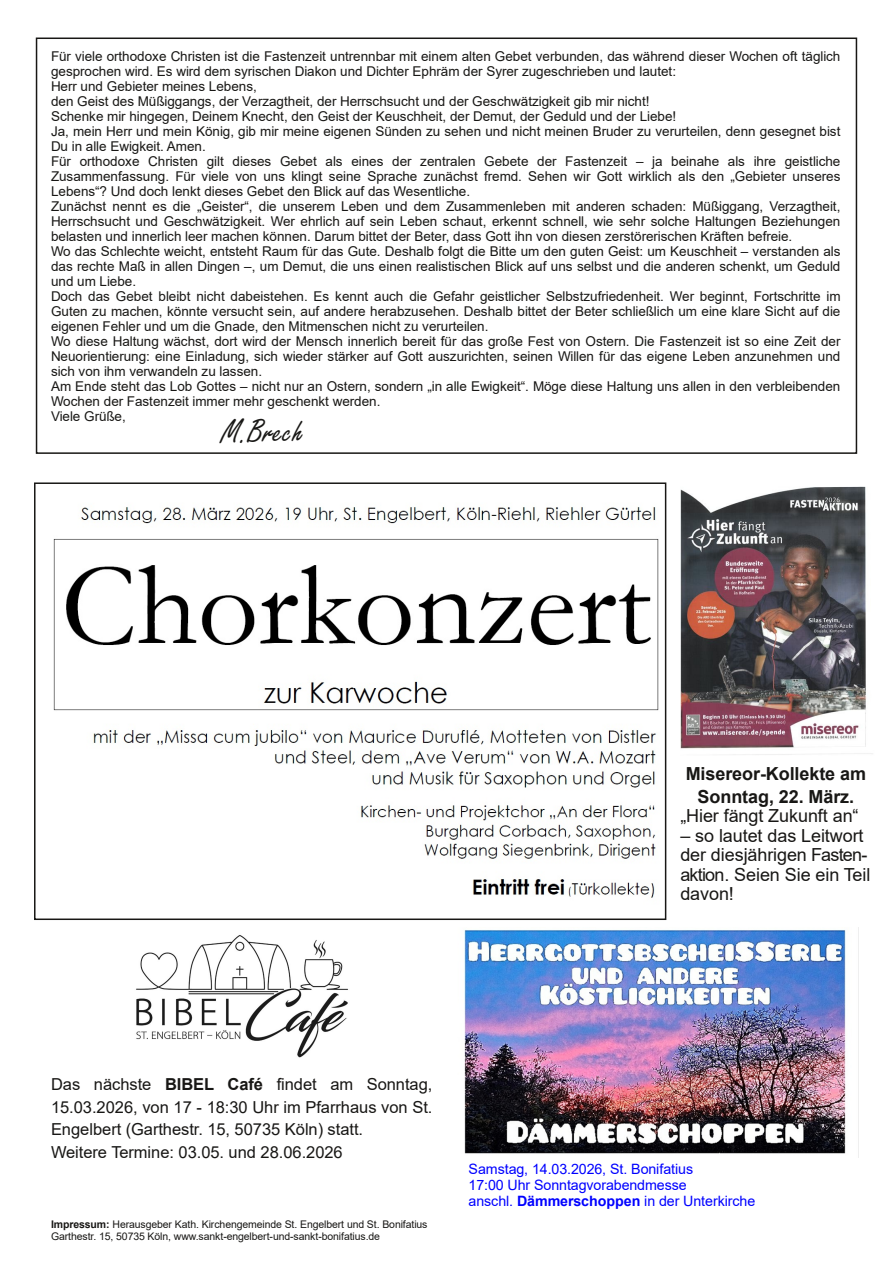
<style>
.page{position:relative;width:893px;height:1263px;background:#fff}
.page>*{position:absolute;margin:0;border:0;box-sizing:border-box;transform-origin:0 0}
.t1{font:34.5px "Freestyle Script";color:#181715}
.t2{font:18px/19.5px "Arial";letter-spacing:-.005em;color:#181715}
.t3{font:700 18px/22.5px "Arial";letter-spacing:-.005em;color:#181715;text-align:center}
.t4{font:16.5px/22.5px "Arial";color:#181715}
.t5{font:14.25px/15.8px "Arial";letter-spacing:-.01em;color:#00f}
.t6{font:13.5px/15px "Arial";color:#181715}
.t7{font:10.5px/12px "Arial";letter-spacing:-.015em;color:#181715}
.s1{font-weight:700}
</style>
<div class="page">
<div style="left:36px;top:38px;width:821px;height:416px;border:2px solid #181715"></div>
<img style="left:53px;top:482px;width:614px;height:431px">
<img style="left:136px;top:935px;width:212px;height:123px">
<div style="left:34px;top:482px;width:632px;height:438px;border:2px solid #181715"></div>
<img style="left:464px;top:927px;width:395px;height:230px">
<img style="left:680px;top:486px;width:193px;height:269px">
<p class="t6" style="left:51px;top:49px;width:791px">Für viele orthodoxe Christen ist die Fastenzeit untrennbar mit einem alten Gebet verbunden, das während dieser Wochen oft täglich gesprochen wird. Es wird dem syrischen Diakon und Dichter Ephräm der Syrer zugeschrieben und lautet:<br>Herr und Gebieter meines Lebens,<br>den Geist des Müßiggangs, der Verzagtheit, der Herrschsucht und der Geschwätzigkeit gib mir nicht!<br>Schenke mir hingegen, Deinem Knecht, den Geist der Keuschheit, der Demut, der Geduld und der Liebe!<br>Ja, mein Herr und mein König, gib mir meine eigenen Sünden zu sehen und nicht meinen Bruder zu verurteilen, denn gesegnet bist Du in alle Ewigkeit. Amen.<br>Für orthodoxe Christen gilt dieses Gebet als eines der zentralen Gebete der Fastenzeit – ja beinahe als ihre geistliche Zusammenfassung. Für viele von uns klingt seine Sprache zunächst fremd. Sehen wir Gott wirklich als den „Gebieter unseres Lebens“? Und doch lenkt dieses Gebet den Blick auf das Wesentliche.<br>Zunächst nennt es die „Geister“, die unserem Leben und dem Zusammenleben mit anderen schaden: Müßiggang, Verzagtheit, Herrschsucht und Geschwätzigkeit. Wer ehrlich auf sein Leben schaut, erkennt schnell, wie sehr solche Haltungen Beziehungen belasten und innerlich leer machen können. Darum bittet der Beter, dass Gott ihn von diesen zerstörerischen Kräften befreie.<br>Wo das Schlechte weicht, entsteht Raum für das Gute. Deshalb folgt die Bitte um den guten Geist: um Keuschheit – verstanden als das rechte Maß in allen Dingen –, um Demut, die uns einen realistischen Blick auf uns selbst und die anderen schenkt, um Geduld und um Liebe.<br>Doch das Gebet bleibt nicht dabeistehen. Es kennt auch die Gefahr geistlicher Selbstzufriedenheit. Wer beginnt, Fortschritte im Guten zu machen, könnte versucht sein, auf andere herabzusehen. Deshalb bittet der Beter schließlich um eine klare Sicht auf die eigenen Fehler und um die Gnade, den Mitmenschen nicht zu verurteilen.<br>Wo diese Haltung wächst, dort wird der Mensch innerlich bereit für das große Fest von Ostern. Die Fastenzeit ist so eine Zeit der Neuorientierung: eine Einladung, sich wieder stärker auf Gott auszurichten, seinen Willen für das eigene Leben anzunehmen und sich von ihm verwandeln zu lassen.<br>Am Ende steht das Lob Gottes – nicht nur an Ostern, sondern „in alle Ewigkeit“. Möge diese Haltung uns allen in den verbleibenden Wochen der Fastenzeit immer mehr geschenkt werden.<br>Viele Grüße,</p>
<h1 class="t1" style="left:222px;top:413px;width:83px">M.Brech</h1>
<h2 class="t3" style="left:686px;top:763px;width:182px">Misereor-Kollekte am<br>Sonntag, 22. März.</h2>
<h2 class="t2" style="left:680px;top:806px;width:180px">„Hier fängt Zukunft an“</h2>
<h2 class="t2" style="left:680px;top:826px;width:191px">– so lautet das Leitwort der diesjährigen Fasten&shy;aktion. Seien Sie ein Teil davon!</h2>
<p class="t4" style="left:51px;top:1073px;width:383px">Das nächste <span class="s1">BIBEL Café</span> findet am Sonntag, 15.03.2026, von 17 - 18:30 Uhr im Pfarrhaus von St.<br>Engelbert (Garthestr. 15, 50735 Köln) statt.<br>Weitere Termine: 03.05. und 28.06.2026</p>
<p class="t7" style="left:51px;top:1218px;width:378px"><span class="s1">Impressum:</span> Herausgeber Kath. Kirchengemeinde St. Engelbert und St. Bonifatius<br>Garthestr. 15, 50735 Köln, www.sankt-engelbert-und-sankt-bonifatius.de</p>
<p class="t5" style="left:469px;top:1161px;width:288px">Samstag, 14.03.2026, St. Bonifatius<br>17:00 Uhr Sonntagvorabendmesse<br>anschl. <span class="s1">Dämmerschoppen</span> in der Unterkirche</p>
</div>
